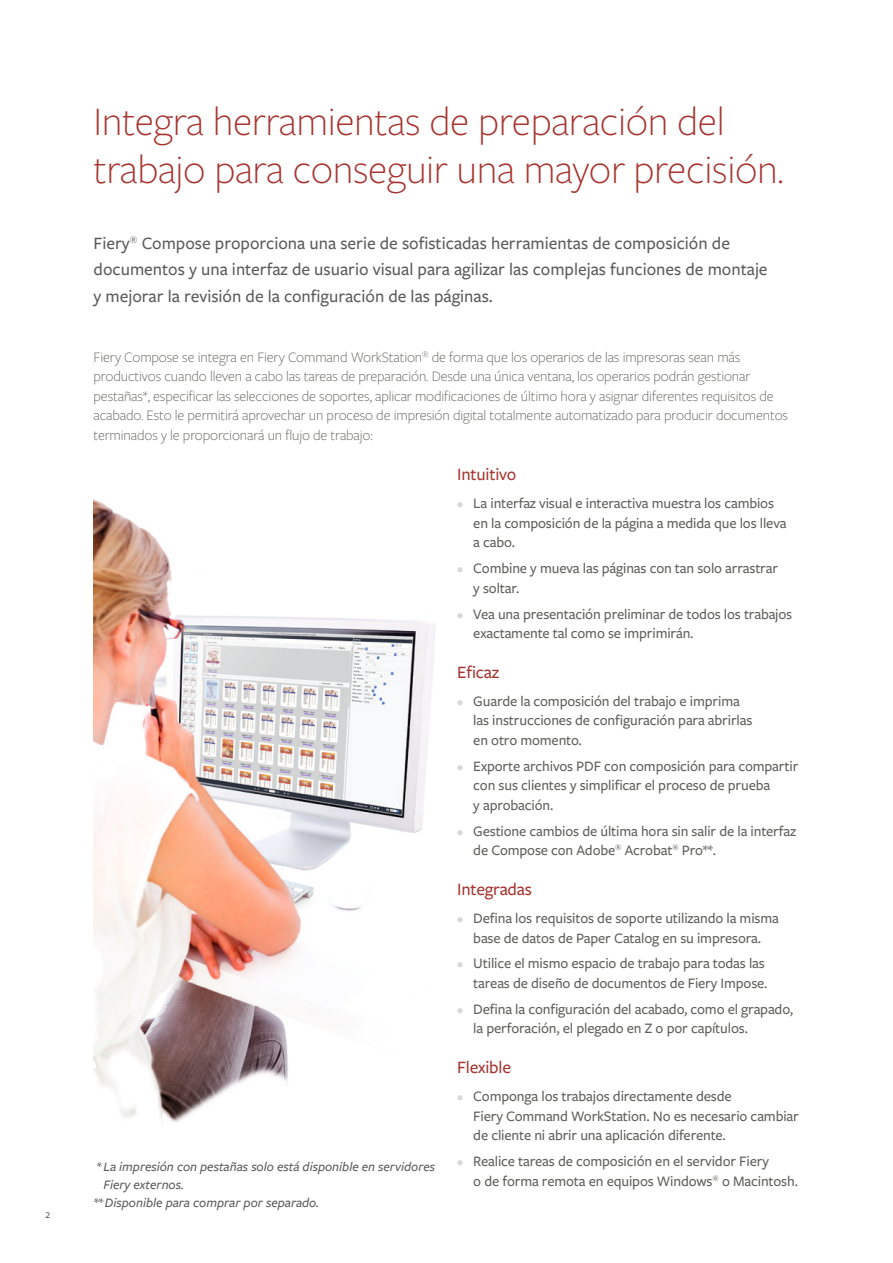
<style>
.page{position:relative;width:893px;height:1263px;background:#fff}
.page>*{position:absolute;margin:0;border:0;box-sizing:border-box;transform-origin:0 0}
.t1{font:300 42px/48px "Freight Sans Pro";letter-spacing:-.01em;color:#a73530}
.t2{font:500 18px/26.2px "Freight Sans Pro";color:#5b5b5b}
.t3{font:500 18px "Freight Sans Pro";letter-spacing:-.01em;color:#a73530}
.t4{font:500 15px/19.5px "Freight Sans Pro";letter-spacing:-.01em;color:#5f5f5d}
.t5{font:300 15px/19.5px "Freight Sans Pro";letter-spacing:-.01em;color:#5f5f5d}
.t6{font:italic 500 13.5px "Freight Sans Pro";color:#5b5b5b}
.t7{font:12px "Freight Sans Pro";color:#5b5b5b}
.s1{font-weight:400;font-size:13.5px;color:#d9d8d7}
</style>
<div class="page">
<img style="left:94px;top:499px;width:342px;height:624px">
<p class="t7" style="left:45px;top:1206px;width:7px">2</p>
<h1 class="t1" style="left:94px;top:96px;width:692px">Integra herramientas de preparación del trabajo para conseguir una mayor precisión.</h1>
<p class="t2" style="left:94px;top:229px;width:676px">Fiery<sup>®</sup> Compose proporciona una serie de sofisticadas herramientas de composición de documentos y una interfaz de usuario visual para agilizar las complejas funciones de montaje y mejorar la revisión de la configuración de las páginas.</p>
<p class="t5" style="left:94px;top:346px;width:696px">Fiery Compose se integra en Fiery Command WorkStation<sup>®</sup> de forma que los operarios de las impresoras sean más productivos cuando lleven a cabo las tareas de preparación. Desde una única ventana, los operarios podrán gestionar pestañas*, especificar las selecciones de soportes, aplicar modificaciones de último hora y asignar diferentes requisitos de acabado. Esto le permitirá aprovechar un proceso de impresión digital totalmente automatizado para producir documentos terminados y le proporcionará un flujo de trabajo:</p>
<p class="t6" style="left:97px;top:1158px;width:340px">* La impresión con pestañas solo está disponible en servidores</p>
<p class="t6" style="left:103px;top:1176px;width:82px">Fiery externos.</p>
<p class="t6" style="left:94px;top:1194px;width:227px">** Disponible para comprar por separado.</p>
<p class="t3" style="left:457px;top:462px;width:61px">Intuitivo</p>
<p class="t4" style="left:473px;top:493px;width:315px;text-indent:-16px"><span class="s1">•</span> La interfaz visual e interactiva muestra los cambios en la composición de la página a medida que los lleva a cabo.</p>
<p class="t4" style="left:473px;top:558px;width:306px;text-indent:-16px"><span class="s1">•</span> Combine y mueva las páginas con tan solo arrastrar y soltar.</p>
<p class="t4" style="left:473px;top:603px;width:320px;text-indent:-16px"><span class="s1">•</span> Vea una presentación preliminar de todos los trabajos exactamente tal como se imprimirán.</p>
<p class="t3" style="left:457px;top:660px;width:44px">Eficaz</p>
<p class="t4" style="left:473px;top:691px;width:281px;text-indent:-16px"><span class="s1">•</span> Guarde la composición del trabajo e imprima las instrucciones de configuración para abrirlas en otro momento.</p>
<p class="t4" style="left:473px;top:756px;width:327px;text-indent:-16px"><span class="s1">•</span> Exporte archivos PDF con composición para compartir con sus clientes y simplificar el proceso de prueba<br>y aprobación.</p>
<p class="t4" style="left:473px;top:821px;width:324px;text-indent:-16px"><span class="s1">•</span> Gestione cambios de última hora sin salir de la interfaz de Compose con Adobe<sup>®</sup> Acrobat<sup>®</sup> Pro**.</p>
<p class="t3" style="left:457px;top:877px;width:76px">Integradas</p>
<p class="t4" style="left:457px;top:908px;width:323px;text-align:center"><span class="s1">•</span> Defina los requisitos de soporte utilizando la misma base de datos de Paper Catalog en su impresora.</p>
<p class="t4" style="left:457px;top:953px;width:312px;text-align:right"><span class="s1">•</span> Utilice el mismo espacio de trabajo para todas las tareas de diseño de documentos de Fiery Impose.</p>
<p class="t4" style="left:473px;top:999px;width:321px;text-indent:-16px"><span class="s1">•</span> Defina la configuración del acabado, como el grapado, la perforación, el plegado en Z o por capítulos.</p>
<p class="t3" style="left:457px;top:1055px;width:55px">Flexible</p>
<p class="t4" style="left:473px;top:1086px;width:327px;text-indent:-16px"><span class="s1">•</span> Componga los trabajos directamente desde<br>Fiery Command WorkStation. No es necesario cambiar de cliente ni abrir una aplicación diferente.</p>
<p class="t4" style="left:473px;top:1151px;width:326px;text-indent:-16px"><span class="s1">•</span> Realice tareas de composición en el servidor Fiery<br>o de forma remota en equipos Windows<sup>®</sup> o Macintosh.</p>
</div>
